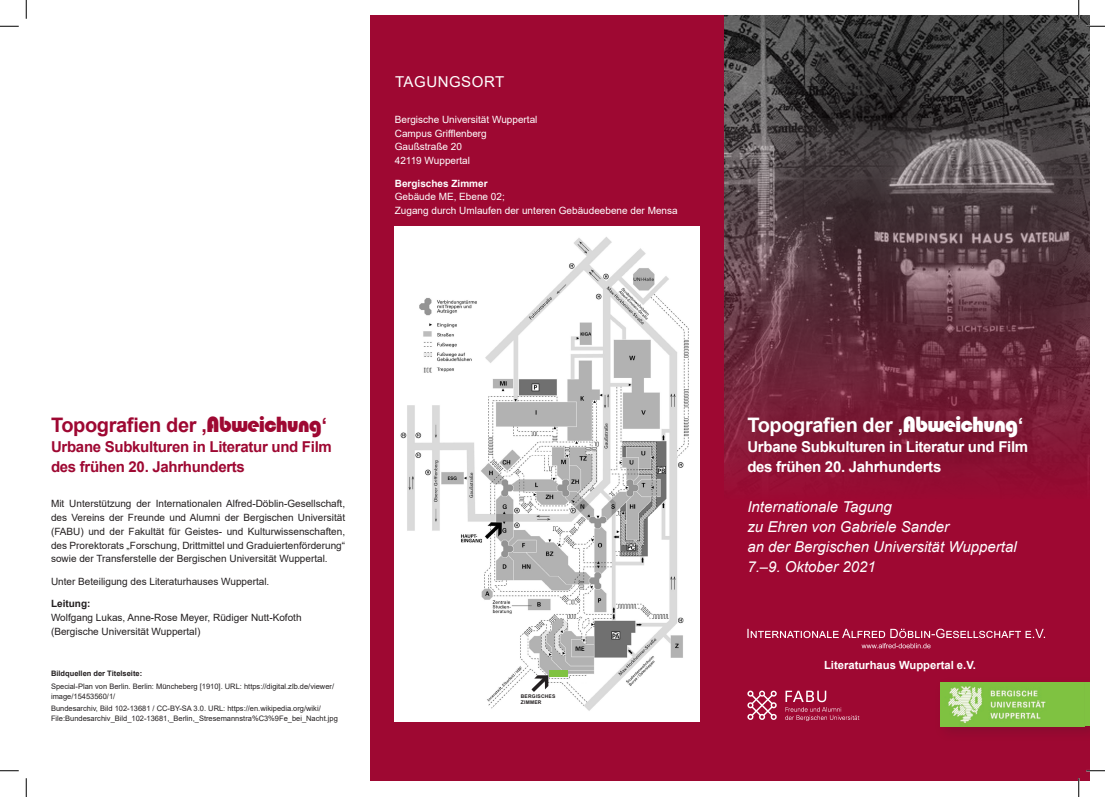
<style>
.page{position:relative;width:1105px;height:797px;background:#fff}
.page>*{position:absolute;margin:0;border:0;box-sizing:border-box;transform-origin:0 0}
.t1{font:700 20px "Arial";letter-spacing:-.02em;color:#9e0832}
.t2{font:700 20px "Arial";letter-spacing:-.02em;color:#fff}
.t3{font:italic 15px "Arial";color:#fff}
.t4{font:700 15px/20px "Arial";letter-spacing:-.02em;color:#9e0832}
.t5{font:700 15px/20px "Arial";letter-spacing:-.02em;color:#fff}
.t6{font:15px "Arial";letter-spacing:.035em;color:#fff}
.t7{font:700 11.25px "Arial";color:#fff}
.t8{font:10px/13.8px "Arial";color:#231f20;text-align:justify}
.t9{font:10px "Arial";color:#fff}
.t10{font:700 10px "Arial";color:#fff}
.t11{font:700 10px "Arial";color:#231f20}
.t12{font:7.5px/10px "Arial";color:#231f20}
.t13{font:700 7.5px "Arial";color:#231f20}
.t14{font:700 5px/5.6px "Arial";letter-spacing:.035em;color:#231f20}
.s1{font-family:"Blippo BT";font-weight:900;font-size:21.25px}
</style>
<div class="page">
<div style="left:724px;top:16px;width:365px;height:765px;background:#9e0832"></div>
<div style="left:370px;top:16px;width:354px;height:765px;background:#9e0832"></div>
<div style="left:933px;top:675px;width:156px;height:68px;background:#231f20;opacity:.2"></div>
<div style="left:940px;top:682px;width:149px;height:44px;background:#7fc241"></div>
<img style="left:948px;top:686px;width:98px;height:37px">
<svg style="left:747px;top:690px;width:112px;height:31px"></svg>
<svg style="left:747px;top:628px;width:298px;height:20px"></svg>
<img style="left:395px;top:226px;width:304px;height:495px">
<div style="left:549px;top:670px;width:19px;height:6px;background:#7fc241"></div>
<svg style="left:532px;top:675px;width:16px;height:16px"></svg>
<img style="left:724px;top:16px;width:365px;height:470px">
<svg style="left:0;top:25px;width:19px;height:2px"></svg>
<svg style="left:1086px;top:25px;width:19px;height:2px"></svg>
<svg style="left:0;top:770px;width:19px;height:1px"></svg>
<svg style="left:1086px;top:770px;width:19px;height:1px"></svg>
<svg style="left:25px;top:0;width:2px;height:19px"></svg>
<svg style="left:25px;top:778px;width:2px;height:19px"></svg>
<svg style="left:1078px;top:0;width:1px;height:19px"></svg>
<svg style="left:1078px;top:778px;width:1px;height:19px"></svg>
<p class="t6" style="left:395px;top:71px;width:111px">TAGUNGSORT</p>
<p class="t9" style="left:395px;top:112px;width:144px">Bergische Universität Wuppertal</p>
<p class="t9" style="left:395px;top:126px;width:94px">Campus Grifflenberg</p>
<p class="t9" style="left:395px;top:140px;width:69px">Gaußstraße 20</p>
<p class="t9" style="left:395px;top:154px;width:77px">42119 Wuppertal</p>
<p class="t10" style="left:395px;top:176px;width:94px">Bergisches Zimmer</p>
<p class="t9" style="left:395px;top:190px;width:112px">Gebäude ME, Ebene 02;</p>
<p class="t9" style="left:395px;top:204px;width:284px">Zugang durch Umlaufen der unteren Gebäudeebene der Mensa</p>
<p class="t1" style="left:51px;top:411px;width:277px">Topografien der ‚<span class="s1">Abweichung</span>‘</p>
<p class="t4" style="left:51px;top:437px;width:282px">Urbane Subkulturen in Literatur und Film des frühen 20. Jahrhunderts</p>
<p class="t8" style="left:51px;top:497px;width:296px">Mit Unterstützung der Internationalen Alfred-Döblin-Gesellschaft, des Vereins der Freunde und Alumni der Bergischen Universität (FABU) und der Fakultät für Geistes- und Kulturwissenschaften, des Prorektorats „Forschung, Drittmittel und Graduiertenförderung“ sowie der Transferstelle der Bergischen Universität Wuppertal.</p>
<p class="t8" style="left:51px;top:574px;width:220px">Unter Beteiligung des Literaturhauses Wuppertal.</p>
<p class="t11" style="left:51px;top:597px;width:41px">Leitung:</p>
<p class="t8" style="left:51px;top:610px;width:252px">Wolfgang Lukas, Anne-Rose Meyer, Rüdiger Nutt-Kofoth</p>
<p class="t8" style="left:51px;top:624px;width:151px">(Bergische Universität Wuppertal)</p>
<p class="t13" style="left:51px;top:668px;width:93px">Bildquellen der Titelseite:</p>
<p class="t12" style="left:51px;top:681px;width:285px">Special-Plan von Berlin. Berlin: Müncheberg [1910]. URL: https://digital.zlb.de/viewer/ image/15453560/1/</p>
<p class="t12" style="left:51px;top:703px;width:288px">Bundesarchiv, Bild 102-13681 / CC-BY-SA 3.0. URL: https://en.wikipedia.org/wiki/<br>File:Bundesarchiv_Bild_102-13681,_Berlin,_Stresemannstra%C3%9Fe_bei_Nacht.jpg</p>
<p class="t14" style="left:521px;top:693px;width:36px">BERGISCHES<br>ZIMMER</p>
<p class="t2" style="left:747px;top:411px;width:277px">Topografien der ‚<span class="s1">Abweichung</span>‘</p>
<p class="t5" style="left:747px;top:437px;width:282px">Urbane Subkulturen in Literatur und Film des frühen 20. Jahrhunderts</p>
<p class="t3" style="left:747px;top:497px;width:146px">Internationale Tagung</p>
<p class="t3" style="left:747px;top:517px;width:203px">zu Ehren von Gabriele Sander</p>
<p class="t3" style="left:747px;top:537px;width:271px">an der Bergischen Universität Wuppertal</p>
<p class="t3" style="left:747px;top:557px;width:130px">7.–9. Oktober 2021</p>
<p class="t7" style="left:824px;top:657px;width:153px">Literaturhaus Wuppertal e.V.</p>
</div>
